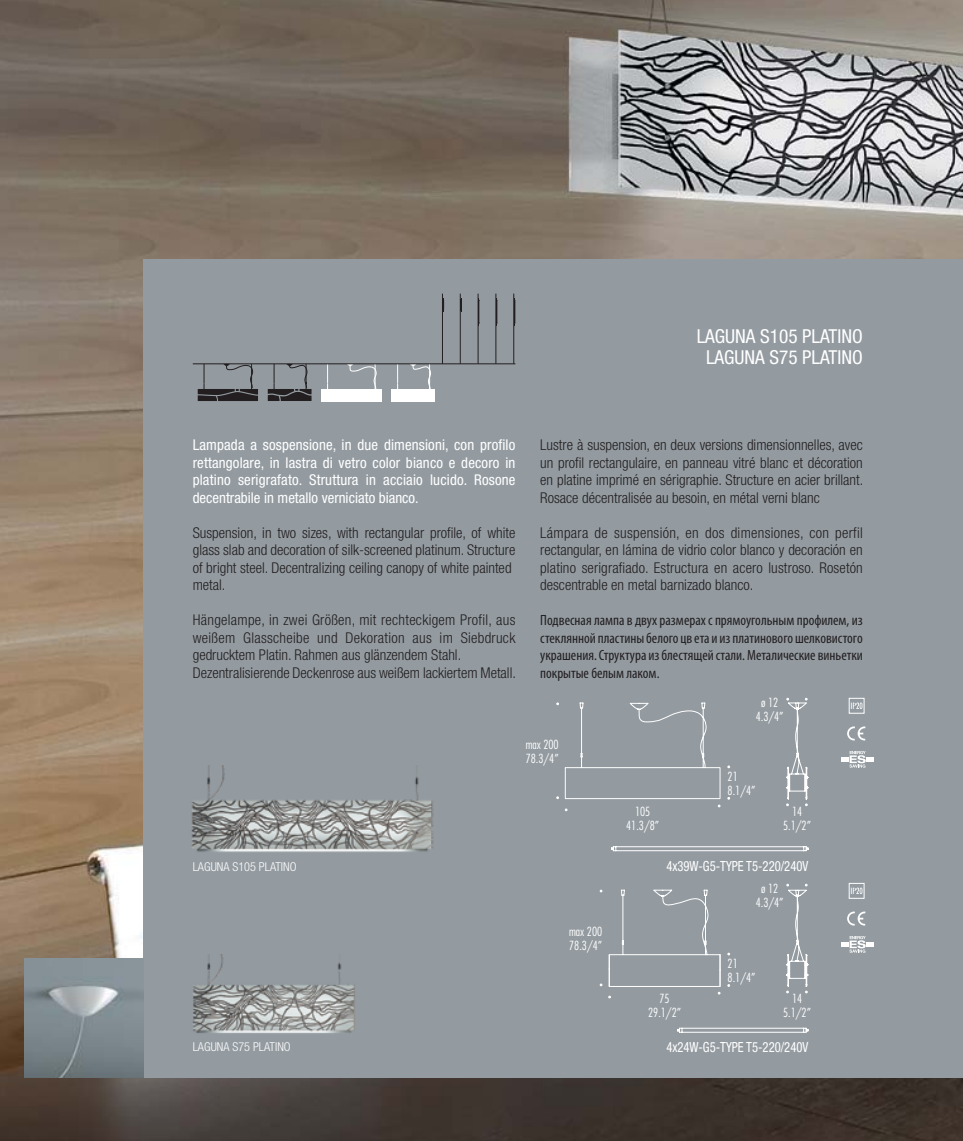
<style>
.page{position:relative;width:963px;height:1141px;background:#fff}
.page>*{position:absolute;margin:0;border:0;box-sizing:border-box;transform-origin:0 0}
.t1{font:condensed 19.25px/21px "Helvetica Neue LT Std";color:#fff;text-align:center}
.t2{font:300 condensed 14.88px/17.5px "Helvetica Neue LT Std";color:#231f20}
.t3{font:condensed 14.88px/17.5px "Helvetica Neue LT Std";color:#fff;text-align:justify}
.t4{font:condensed 14.88px/17.5px "Myriad Pro";color:#231f20;text-align:justify}
.t5{font:condensed 14px "Helvetica Neue LT Std";color:#fff;scale:.9 1}
.t6{font:300 condensed 12.25px/14px "Futura Std";color:#fff;text-align:center}
.t7{font:300 condensed 12.25px "Helvetica Neue LT Std";color:#fff}
</style>
<div class="page">
<img style="left:0;top:0;width:962px;height:1141px">
<div style="left:144px;top:259px;width:818px;height:819px;background:#939ba1"></div>
<svg style="left:677px;top:1028px;width:5px;height:5px"></svg>
<svg style="left:803px;top:1028px;width:5px;height:5px"></svg>
<hr style="left:682px;top:1028px;width:121px;height:1px;background:#fff">
<hr style="left:682px;top:1032px;width:121px;height:1px;background:#fff">
<svg style="left:608px;top:884px;width:200px;height:114px"></svg>
<svg style="left:564px;top:698px;width:244px;height:113px"></svg>
<svg style="left:611px;top:846px;width:5px;height:5px"></svg>
<svg style="left:803px;top:846px;width:5px;height:5px"></svg>
<hr style="left:615px;top:846px;width:188px;height:1px;background:#fff">
<hr style="left:615px;top:850px;width:188px;height:1px;background:#fff">
<div style="left:321px;top:389px;width:60px;height:12px;background:#fff"></div>
<svg style="left:327px;top:365px;width:1px;height:24px"></svg>
<svg style="left:347px;top:365px;width:30px;height:37px"></svg>
<div style="left:391px;top:389px;width:44px;height:12px;background:#fff"></div>
<svg style="left:397px;top:365px;width:1px;height:24px"></svg>
<svg style="left:411px;top:365px;width:20px;height:24px"></svg>
<svg style="left:268px;top:365px;width:43px;height:36px"></svg>
<img style="left:193px;top:954px;width:162px;height:79px">
<img style="left:191px;top:766px;width:242px;height:86px">
<hr style="left:193px;top:364px;width:322px;height:1px;background:#231f20">
<svg style="left:478px;top:298px;width:2px;height:28px"></svg>
<hr style="left:477px;top:294px;width:1px;height:70px;background:#231f20">
<hr style="left:495px;top:294px;width:1px;height:70px;background:#231f20">
<svg style="left:496px;top:298px;width:2px;height:28px"></svg>
<hr style="left:513px;top:294px;width:1px;height:70px;background:#231f20">
<svg style="left:514px;top:298px;width:2px;height:28px"></svg>
<hr style="left:460px;top:294px;width:1px;height:70px;background:#231f20">
<svg style="left:460px;top:298px;width:2px;height:14px"></svg>
<hr style="left:442px;top:294px;width:1px;height:70px;background:#231f20">
<svg style="left:443px;top:298px;width:1px;height:14px"></svg>
<svg style="left:198px;top:364px;width:60px;height:37px"></svg>
<img style="left:25px;top:959px;width:119px;height:119px">
<div style="left:848px;top:883px;width:16px;height:16px;border:1px solid #fff"></div>
<svg style="left:850px;top:888px;width:12px;height:6px"></svg>
<svg style="left:847px;top:911px;width:19px;height:15px"></svg>
<svg style="left:841px;top:936px;width:32px;height:17px"></svg>
<div style="left:848px;top:698px;width:16px;height:15px;border:1px solid #fff"></div>
<svg style="left:850px;top:703px;width:12px;height:6px"></svg>
<svg style="left:847px;top:726px;width:19px;height:15px"></svg>
<svg style="left:841px;top:751px;width:32px;height:17px"></svg>
<p class="t1" style="left:696px;top:327px;width:168px">LAGUNA S105 PLATINO<br>LAGUNA S75 PLATINO</p>
<p class="t3" style="left:193px;top:438px;width:324px">Lampada a sospensione, in due dimensioni, con profilo rettangolare, in lastra di vetro color bianco e decoro in platino serigrafato. Struttura in acciaio lucido. Rosone decentrabile in metallo verniciato bianco.</p>
<p class="t2" style="left:193px;top:525px;width:324px">Suspension, in two sizes, with rectangular profile, of white glass slab and decoration of silk-screened platinum. Structure of bright steel. Decentralizing ceiling canopy of white painted metal.</p>
<p class="t2" style="left:193px;top:613px;width:325px">Hängelampe, in zwei Größen, mit rechteckigem Profil, aus weißem Glasscheibe und Dekoration aus im Siebdruck gedrucktem Platin. Rahmen aus glänzendem Stahl.<br>Dezentralisierende Deckenrose aus weißem lackiertem Metall.</p>
<p class="t2" style="left:540px;top:438px;width:324px;text-align:justify">Lustre à suspension, en deux versions dimensionnelles, avec un profil rectangulaire, en panneau vitré blanc et décoration en platine imprimé en sérigraphie. Structure en acier brillant.<br>Rosace décentralisée au besoin, en métal verni blanc</p>
<p class="t2" style="left:540px;top:525px;width:324px;text-align:justify">Lámpara de suspensión, en dos dimensiones, con perfil rectangular, en lámina de vidrio color blanco y decoración en platino serigrafiado. Estructura en acero lustroso. Rosetón descentrable en metal barnizado blanco.</p>
<p class="t4" style="left:540px;top:611px;width:324px">Подвесная лампа в двух размерах с прямоугольным профилем, из стеклянной пластины белого цв ета и из платинового шелковистого украшения. Структура из блестящей стали. Металические виньетки покрытые белым лаком.</p>
<p class="t6" style="left:525px;top:738px;width:35px;text-align:left">max 200<br>78.3/4”</p>
<p class="t6" style="left:626px;top:805px;width:35px">105<br>41.3/8”</p>
<p class="t6" style="left:755px;top:696px;width:29px">ø 12<br>4.3/4”</p>
<p class="t6" style="left:727px;top:769px;width:29px;text-align:left">21<br>8.1/4”</p>
<p class="t6" style="left:783px;top:805px;width:29px">14<br>5.1/2”</p>
<p class="t7" style="left:193px;top:862px;width:105px">LAGUNA S105 PLATINO</p>
<p class="t5" style="left:666px;top:861px;width:159px">4x39W-G5-TYPE T5-220/240V</p>
<p class="t6" style="left:569px;top:925px;width:35px;text-align:left">max 200<br>78.3/4”</p>
<p class="t6" style="left:648px;top:992px;width:35px">75<br>29.1/2”</p>
<p class="t6" style="left:755px;top:882px;width:29px">ø 12<br>4.3/4”</p>
<p class="t6" style="left:727px;top:957px;width:29px;text-align:left">21<br>8.1/4”</p>
<p class="t6" style="left:783px;top:992px;width:29px">14<br>5.1/2”</p>
<p class="t7" style="left:193px;top:1042px;width:99px">LAGUNA S75 PLATINO</p>
<p class="t5" style="left:666px;top:1042px;width:159px">4x24W-G5-TYPE T5-220/240V</p>
</div>
